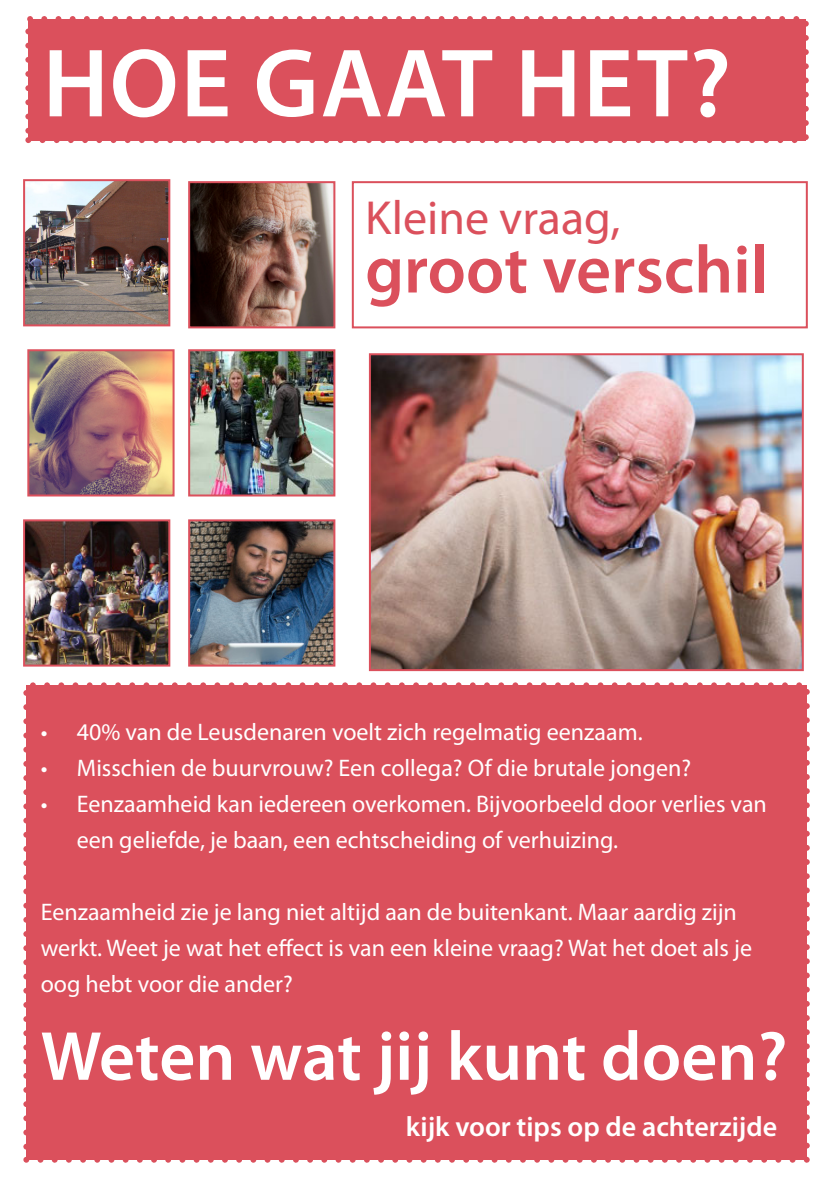
<style>
.page{position:relative;width:840px;height:1191px;background:#fff}
.page>*{position:absolute;margin:0;border:0;box-sizing:border-box;transform-origin:0 0}
.t1{font:600 98px "Myriad Pro";letter-spacing:.02em;color:#fff}
.t2{font:600 70px "Myriad Pro";color:#fff}
.t3{font:600 68px "Myriad Pro";color:#db505c}
.t4{font:48px "Myriad Pro";color:#db505c}
.t5{font:600 28px "Myriad Pro";color:#fff}
.t6{font:24px/36px "Myriad Pro";color:#fff}
</style>
<div class="page">
<div style="left:28px;top:19px;width:777px;height:121px;background:#db505c"></div>
<div style="left:25px;top:16px;width:783px;height:127px;border:6px dashed #db505c"></div>
<img style="left:30px;top:352px;width:141px;height:141px">
<div style="left:27px;top:349px;width:147px;height:147px;border:2px solid #db505c"></div>
<img style="left:191px;top:352px;width:141px;height:141px">
<div style="left:188px;top:349px;width:147px;height:147px;border:2px solid #db505c"></div>
<img style="left:372px;top:356px;width:428px;height:312px">
<div style="left:369px;top:353px;width:434px;height:318px;border:2px solid #db505c"></div>
<img style="left:26px;top:522px;width:141px;height:141px">
<div style="left:23px;top:519px;width:147px;height:147px;border:2px solid #db505c"></div>
<img style="left:191px;top:522px;width:141px;height:141px">
<div style="left:188px;top:519px;width:147px;height:147px;border:2px solid #db505c"></div>
<div style="left:351px;top:181px;width:456px;height:147px;border:2px solid #db505c"></div>
<div style="left:26px;top:685px;width:780px;height:474px;background:#db505c"></div>
<div style="left:23px;top:682px;width:786px;height:480px;border:6px dashed #db505c"></div>
<img style="left:191px;top:184px;width:141px;height:141px">
<div style="left:188px;top:181px;width:147px;height:147px;border:2px solid #db505c"></div>
<img style="left:26px;top:182px;width:141px;height:141px">
<div style="left:23px;top:179px;width:147px;height:147px;border:2px solid #db505c"></div>
<p class="t1" style="left:43px;top:21px;width:689px">HOE GAAT HET?</p>
<p class="t4" style="left:365px;top:189px;width:256px">Kleine vraag,</p>
<p class="t3" style="left:365px;top:226px;width:404px">groot verschil</p>
<p class="t6" style="left:41px;top:713px;width:603px">• 40% van de Leusdenaren voelt zich regelmatig eenzaam.</p>
<p class="t6" style="left:41px;top:749px;width:651px">• Misschien de buurvrouw? Een collega? Of die brutale jongen?</p>
<p class="t6" style="left:77px;top:785px;width:691px;text-indent:-36px">• Eenzaamheid kan iedereen overkomen. Bijvoorbeeld door verlies van een geliefde, je baan, een echtscheiding of verhuizing.</p>
<p class="t6" style="left:41px;top:893px;width:712px">Eenzaamheid zie je lang niet altijd aan de buitenkant. Maar aardig zijn werkt. Weet je wat het effect is van een kleine vraag? Wat het doet als je oog hebt voor die ander?</p>
<p class="t2" style="left:41px;top:1011px;width:747px">Weten wat jij kunt doen?</p>
<p class="t5" style="left:405px;top:1108px;width:372px">kijk voor tips op de achterzijde</p>
</div>
